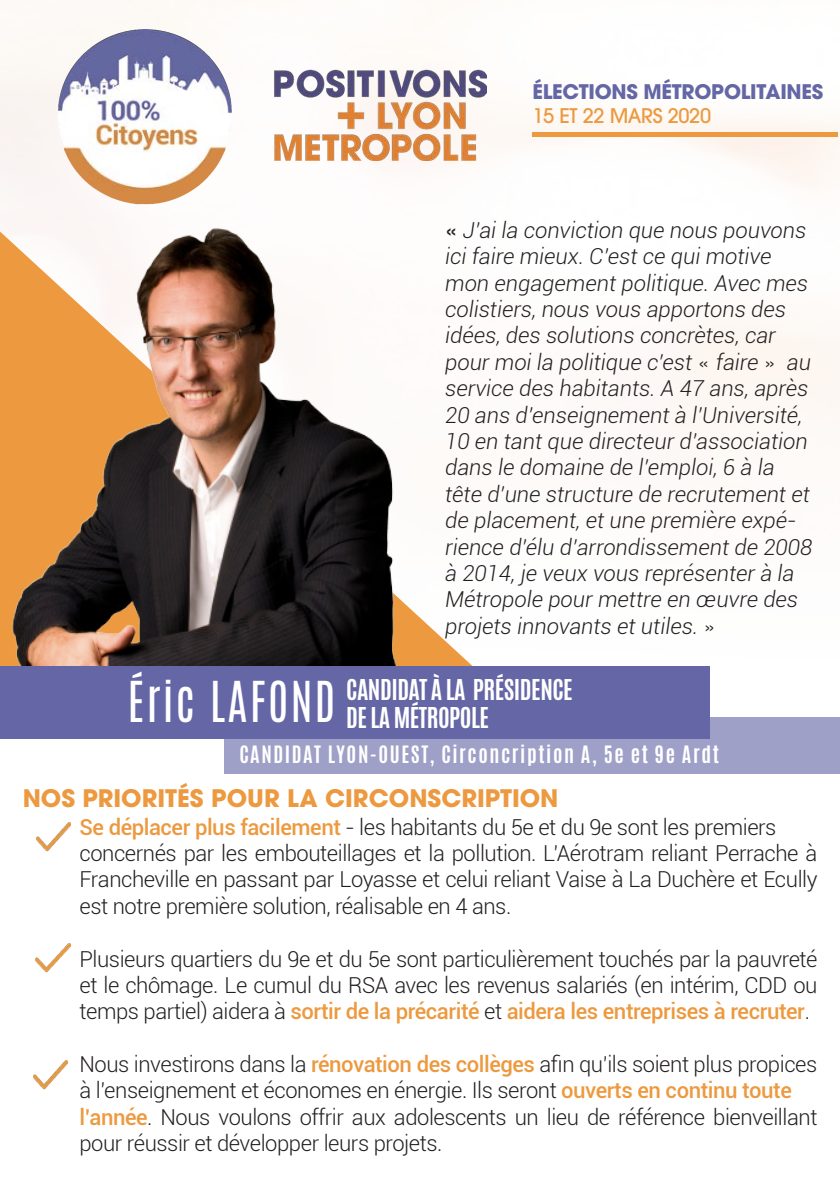
<style>
.page{position:relative;width:840px;height:1191px;background:#fff}
.page>*{position:absolute;margin:0;border:0;box-sizing:border-box;transform-origin:0 0}
.t1{font:47px "Antonio";letter-spacing:.05em;color:#fff;scale:.93 1}
.t2{font:700 24px "Antonio";letter-spacing:-.02em;color:#fff}
.t3{font:700 24px "ITC Avant Garde Pro";color:#ec993f}
.t4{font:300 22px/26.4px "Roboto";letter-spacing:-.02em;color:#231f20}
.t5{font:italic 300 22px/26.4px "Roboto";color:#231f20}
.t6{font:700 20px "Antonio";letter-spacing:.08em;color:#fff}
.t7{font:700 20px "ITC Avant Garde Pro";letter-spacing:-.015em;color:#6566a5}
.t8{font:500 20px "ITC Avant Garde Pro";letter-spacing:-.02em;color:#ec993f}
.s1{font-family:"Helvetica";font-weight:400;font-style:normal}
.s2{font-family:"Helvetica";font-style:normal}
.s3{font-weight:500;color:#ec993f}
.s4{font-weight:500;color:#ed993e}
</style>
<div class="page">
<img style="left:0;top:8px;width:839px;height:954px">
<img style="left:58px;top:29px;width:173px;height:186px">
<img style="left:274px;top:68px;width:212px;height:92px">
<svg style="left:428px;top:231px;width:85px;height:435px"></svg>
<img style="left:0;top:215px;width:428px;height:451px">
<div style="left:51px;top:747px;width:616px;height:53px;background:#fff"></div>
<div style="left:225px;top:717px;width:614px;height:56px;background:#9fa0c7"></div>
<div style="left:0;top:666px;width:709px;height:72px;background:#6566a5"></div>
<img style="left:36px;top:817px;width:35px;height:38px">
<img style="left:36px;top:938px;width:34px;height:35px">
<img style="left:33px;top:1060px;width:35px;height:30px">
<div style="left:532px;top:132px;width:305px;height:5px;background:#ec993f"></div>
<p class="t7" style="left:532px;top:78px;width:292px">ÉLECTIONS MÉTROPOLITAINES</p>
<p class="t8" style="left:532px;top:102px;width:180px">15 ET 22 MARS 2020</p>
<p class="t5" style="left:445px;top:216px;width:368px"><span class="s1">«</span> J’ai la conviction que nous pouvons ici faire mieux. C’est ce qui motive mon engagement politique. Avec mes colistiers, nous vous apportons des idées, des solutions concrètes, car pour moi la politique c’est <span class="s2">«</span> faire <span class="s2">»</span> au service des habitants. A 47 ans, après 20 ans d’enseignement à l’Université, 10 en tant que directeur d’association dans le domaine de l’emploi, 6 à la tête d’une structure de recrutement et de placement, et une première expé&shy;rience d’élu d’arrondissement de 2008 à 2014, je veux vous représenter à la Métropole pour mettre en œuvre des projets innovants et utiles. <span class="s2">»</span></p>
<p class="t1" style="left:128px;top:667px;width:224px">Éric LAFOND</p>
<p class="t2" style="left:346px;top:671px;width:228px">CANDIDAT À LA PRÉSIDENCE</p>
<p class="t2" style="left:346px;top:699px;width:144px">DE LA MÉTROPOLE</p>
<p class="t6" style="left:239px;top:739px;width:481px">CANDIDAT LYON-OUEST, Circoncription A, 5e et 9e Ardt</p>
<p class="t3" style="left:23px;top:782px;width:537px">NOS PRIORITÉS POUR LA CIRCONSCRIPTION</p>
<p class="t4" style="left:79px;top:813px;width:739px"><span class="s3">Se déplacer plus facilement</span> - les habitants du 5e et du 9e sont les premiers concernés par les embouteillages et la pollution. L’Aérotram reliant Perrache à Francheville en passant par Loyasse et celui reliant Vaise à La Duchère et Ecully est notre première solution, réalisable en 4 ans.</p>
<p class="t4" style="left:79px;top:945px;width:739px;text-align:justify">Plusieurs quartiers du 9e et du 5e sont particulièrement touchés par la pauvreté et le chômage. Le cumul du RSA avec les revenus salariés (en intérim, CDD ou temps partiel) aidera à <span class="s3">sortir de la précarité</span> et <span class="s3">aidera les entreprises à recruter</span>.</p>
<p class="t4" style="left:79px;top:1050px;width:739px">Nous investirons dans la <span class="s3">rénovation des collèges</span> afin qu’ils soient plus propices à l’enseignement et économes en énergie. Ils seront <span class="s4">ouverts en</span> <span class="s3">continu toute l’année</span>. Nous voulons offrir aux adolescents un lieu de référence bienveillant pour réussir et développer leurs projets.</p>
</div>
